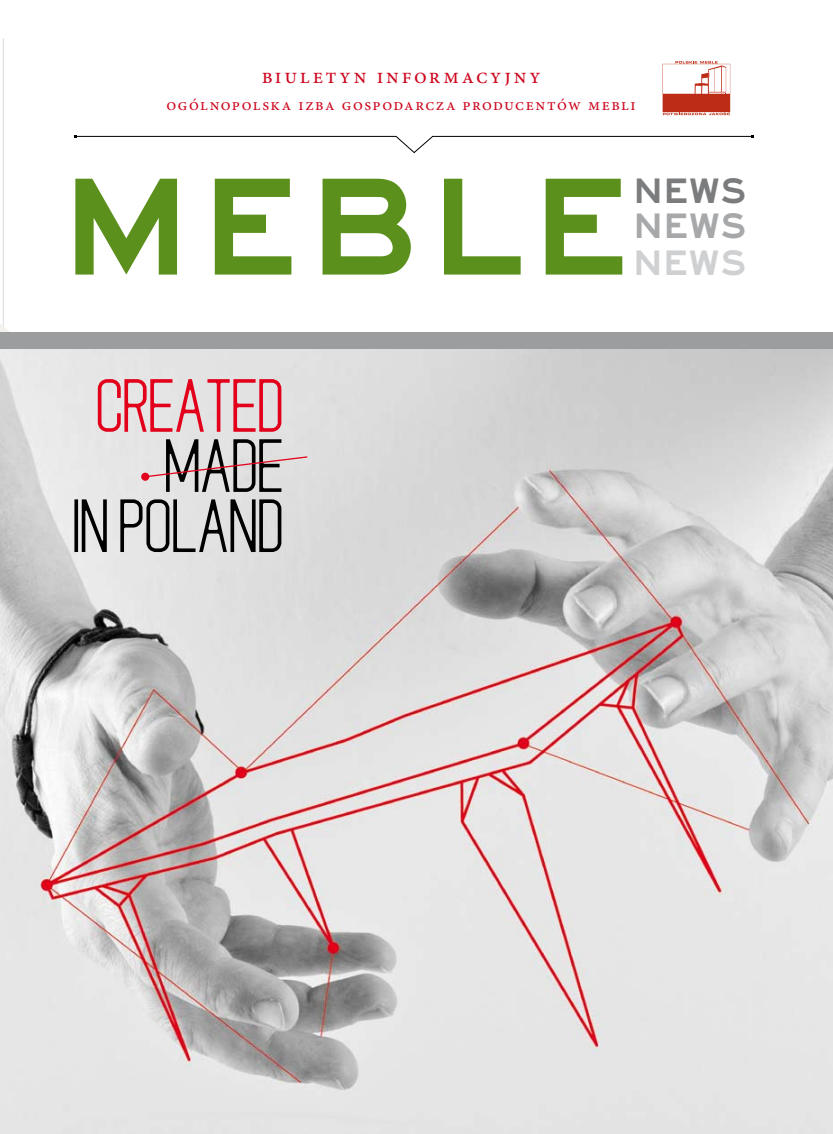
<style>
.page{position:relative;width:833px;height:1134px;background:#fff}
.page>*{position:absolute;margin:0;border:0;box-sizing:border-box;transform-origin:0 0}
.t1{font:36.75px "Saa Series FDCE";color:#cfd0d2}
.t2{font:36.75px "Saa Series FDCE";color:#a7a8aa}
.t3{font:36.75px "Saa Series FDCE";color:#7b7c7e}
.t4{font:21.88px "Minion Pro";letter-spacing:.13em;color:#cd071e}
.t5{font:16.88px "Minion Pro";letter-spacing:.09em;color:#cd071e}
</style>
<div class="page">
<hr style="left:3px;top:38px;width:1px;height:745px;background:#d8dcde">
<img style="left:0;top:349px;width:833px;height:785px">
<svg style="left:663px;top:112px;width:67px;height:3px"></svg>
<div style="left:662px;top:64px;width:68px;height:48px;background:#bd2c16"></div>
<svg style="left:663px;top:61px;width:67px;height:33px;background:#f7e6e3"></svg>
<svg style="left:74px;top:135px;width:679px;height:18px"></svg>
<svg style="left:75px;top:179px;width:547px;height:96px"></svg>
<div style="left:0;top:332px;width:833px;height:17px;background:#9c9d9f"></div>
<svg style="left:0;top:254px;width:308px;height:463px"></svg>
<div style="left:141px;top:473px;width:8px;height:8px;background:#e2001a;border-radius:50%"></div>
<p class="t4" style="left:262px;top:61px;width:280px">biuletyn informacyjny</p>
<p class="t5" style="left:166px;top:93px;width:471px">ogólnopolska izba gospodarcza producentów mebli</p>
<h1 class="t3" style="left:634px;top:169px;width:114px">NEWS</h1>
<h1 class="t2" style="left:634px;top:205px;width:114px">NEWS</h1>
<h1 class="t1" style="left:633px;top:241px;width:114px">NEWS</h1>
</div>
